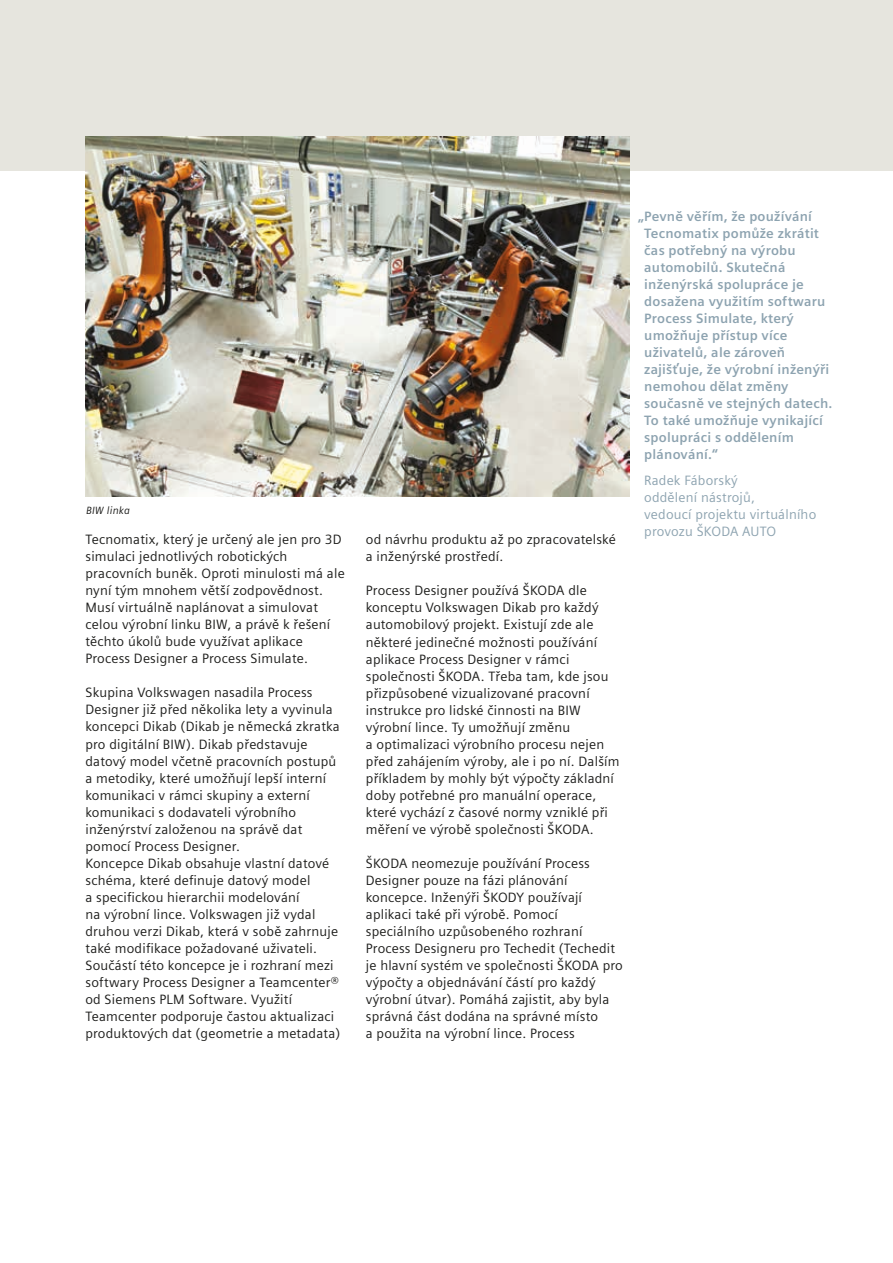
<style>
.page{position:relative;width:893px;height:1263px;background:#fff}
.page>*{position:absolute;margin:0;border:0;box-sizing:border-box;transform-origin:0 0}
.t1{font:13.5px/17px "Siemens Sans";letter-spacing:.015em;color:#1d1d1b}
.t2{font:700 13.5px/17px "Siemens Sans";letter-spacing:.015em;color:#8da3b0}
.t3{font:13.5px/17px "Siemens Sans";letter-spacing:.015em;color:#8da3b0}
.t4{font:italic 10.5px "Siemens Sans";letter-spacing:.015em;color:#1d1d1b}
</style>
<div class="page">
<div style="left:0;top:0;width:893px;height:170px;background:#e6e5de"></div>
<img style="left:86px;top:136px;width:543px;height:361px">
<p class="t4" style="left:86px;top:504px;width:46px">BIW linka</p>
<p class="t1" style="left:85px;top:531px;width:261px">Tecnomatix, který je určený ale jen pro 3D simulaci jednotlivých robotických pracovních buněk. Oproti minulosti má ale nyní tým mnohem větší zodpovědnost.<br>Musí virtuálně naplánovat a simulovat celou výrobní linku BIW, a právě k řešení těchto úkolů bude využívat aplikace Process Designer a Process Simulate.</p>
<p class="t1" style="left:85px;top:684px;width:256px">Skupina Volkswagen nasadila Process Designer již před několika lety a vyvinula koncepci Dikab (Dikab je německá zkratka pro digitální BIW). Dikab představuje datový model včetně pracovních postupů a metodiky, které umožňují lepší interní komunikaci v rámci skupiny a externí komunikaci s dodavateli výrobního inženýrství založenou na správě dat pomocí Process Designer.<br>Koncepce Dikab obsahuje vlastní datové schéma, které definuje datový model<br>a specifickou hierarchii modelování<br>na výrobní lince. Volkswagen již vydal druhou verzi Dikab, která v sobě zahrnuje také modifikace požadované uživateli.<br>Součástí této koncepce je i rozhraní mezi softwary Process Designer a Teamcenter® od Siemens PLM Software. Využití Teamcenter podporuje častou aktualizaci produktových dat (geometrie a metadata)</p>
<p class="t1" style="left:366px;top:531px;width:251px">od návrhu produktu až po zpracovatelské a inženýrské prostředí.</p>
<p class="t1" style="left:366px;top:582px;width:255px">Process Designer používá ŠKODA dle konceptu Volkswagen Dikab pro každý automobilový projekt. Existují zde ale některé jedinečné možnosti používání aplikace Process Designer v rámci společnosti ŠKODA. Třeba tam, kde jsou přizpůsobené vizualizované pracovní instrukce pro lidské činnosti na BIW výrobní lince. Ty umožňují změnu<br>a optimalizaci výrobního procesu nejen před zahájením výroby, ale i po ní. Dalším příkladem by mohly být výpočty základní doby potřebné pro manuální operace, které vychází z časové normy vzniklé při měření ve výrobě společnosti ŠKODA.</p>
<p class="t1" style="left:366px;top:854px;width:258px">ŠKODA neomezuje používání Process Designer pouze na fázi plánování koncepce. Inženýři ŠKODY používají aplikaci také při výrobě. Pomocí speciálního uzpůsobeného rozhraní Process Designeru pro Techedit (Techedit je hlavní systém ve společnosti ŠKODA pro výpočty a objednávání částí pro každý výrobní útvar). Pomáhá zajistit, aby byla správná část dodána na správné místo<br>a použita na výrobní lince. Process</p>
<p class="t2" style="left:644px;top:208px;width:190px;text-indent:-6px">„Pevně věřím, že používání<br>Tecnomatix pomůže zkrátit čas potřebný na výrobu automobilů. Skutečná inženýrská spolupráce je dosažena využitím softwaru<br>Process Simulate, který umožňuje přístup více uživatelů, ale zároveň zajišťuje, že výrobní inženýři nemohou dělat změny současně ve stejných datech.<br>To také umožňuje vynikající spolupráci s oddělením plánování.“</p>
<p class="t3" style="left:644px;top:472px;width:174px">Radek Fáborský<br>oddělení nástrojů,<br>vedoucí projektu virtuálního provozu ŠKODA AUTO</p>
</div>
